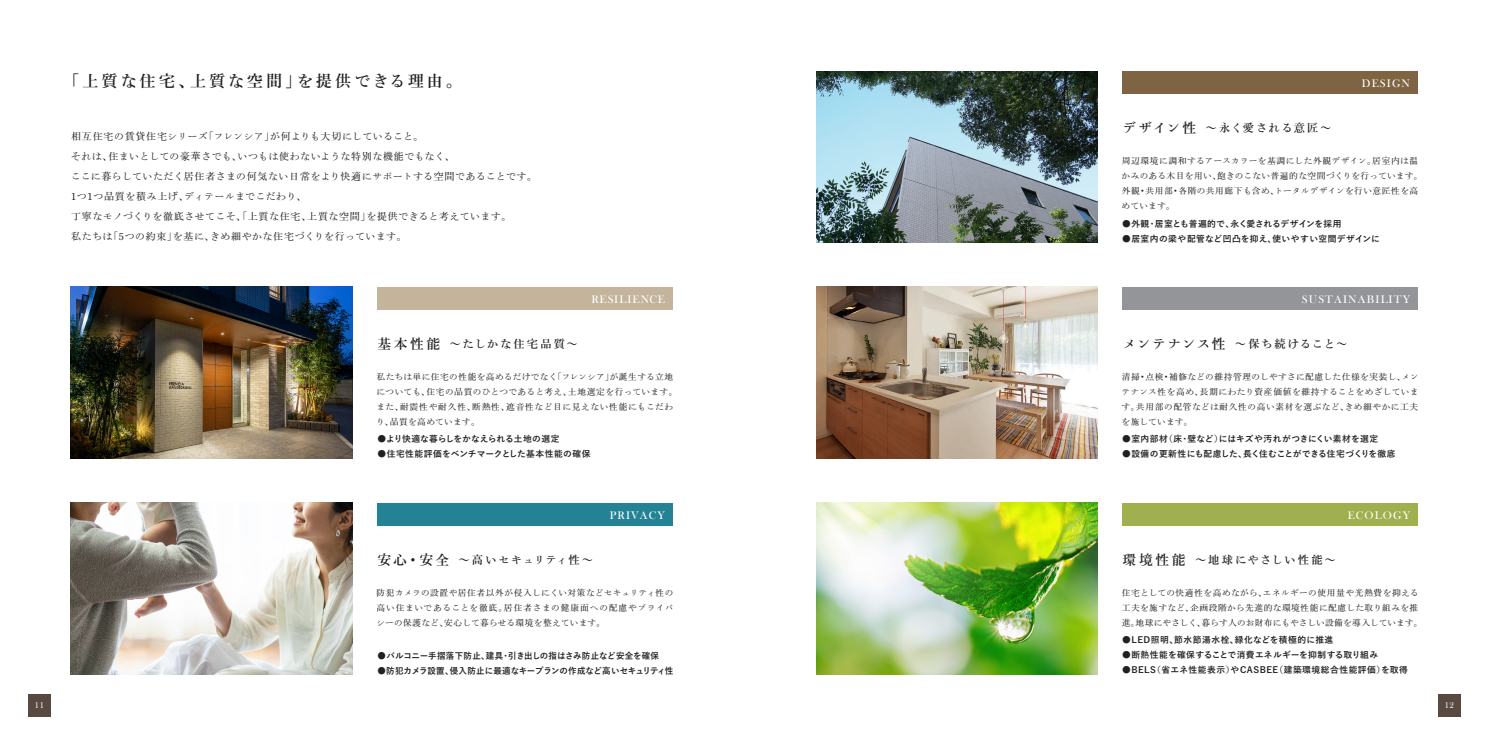
<style>
.page{position:relative;width:1489px;height:745px;background:#fff}
.page>*{position:absolute;margin:0;border:0;box-sizing:border-box;transform-origin:0 0}
.t1{font:700 16.25px "Iwa O Min Pro";letter-spacing:.16em;color:#231f20}
.t2{font:11.25px "Bask Old Face";letter-spacing:.1em;color:#fff}
.t3{font:700 11.25px "Iwa O Min Pro";letter-spacing:.105em;color:#231f20}
.t4{font:700 11.25px "Iwa O Min Pro";letter-spacing:.075em;color:#231f20}
.t5{font:700 11.25px "Iwa O Min Pro";letter-spacing:.155em;color:#231f20}
.t6{font:700 11.25px "Iwa O Min Pro";letter-spacing:.175em;color:#231f20}
.t7{font:500 10px/20px "Iwa O Min Pro";letter-spacing:.045em;color:#231f20}
.t8{font:500 8.75px/15px "Iwa O Min Pro";letter-spacing:.045em;color:#231f20}
.t9{font:700 8.75px "Yu Go";letter-spacing:-.015em;color:#231f20}
.t10{font:700 8.75px "Yu Go";letter-spacing:.03em;color:#231f20}
.t11{font:700 8.75px "Yu Go";letter-spacing:.06em;color:#231f20}
.t12{font:700 8.75px "Yu Go";letter-spacing:.01em;color:#231f20}
.t13{font:700 8.75px "Yu Go";letter-spacing:.05em;color:#231f20}
.t14{font:700 8.75px "Yu Go";letter-spacing:.005em;color:#231f20}
.t15{font:8.75px "Bask Old Face";color:#fff}
.s1{font-size:13.75px}
</style>
<div class="page">
<img style="left:816px;top:502px;width:281px;height:171px">
<img style="left:816px;top:286px;width:281px;height:172px">
<img style="left:816px;top:71px;width:281px;height:171px">
<div style="left:1122px;top:502px;width:295px;height:23px;background:#a0b04f"></div>
<div style="left:1122px;top:287px;width:295px;height:23px;background:#939598"></div>
<img style="left:71px;top:502px;width:281px;height:171px">
<img style="left:71px;top:286px;width:281px;height:172px">
<div style="left:377px;top:502px;width:296px;height:23px;background:#248295"></div>
<div style="left:377px;top:287px;width:296px;height:23px;background:#c3b49b"></div>
<div style="left:1122px;top:71px;width:295px;height:23px;background:#7e6443"></div>
<div style="left:28px;top:693px;width:23px;height:23px;background:#594a41"></div>
<div style="left:1438px;top:693px;width:22px;height:23px;background:#594a41"></div>
<h1 class="t1" style="left:63px;top:69px;width:401px">「上質な住宅、上質な空間」を提供できる理由。</h1>
<p class="t7" style="left:71px;top:126px;width:468px">相互住宅の賃貸住宅シリーズ「フレンシア」が何よりも大切にしていること。<br>それは、住まいとしての豪華さでも、いつもは使わないような特別な機能でもなく、<br>ここに暮らしていただく居住者さまの何気ない日常をより快適にサポートする空間であることです。1つ1つ品質を積み上げ、ディテールまでこだわり、<br>丁寧なモノづくりを徹底させてこそ、「上質な住宅、上質な空間」を提供できると考えています。<br>私たちは「5つの約束」を基に、きめ細やかな住宅づくりを行っています。</p>
<p class="t6" style="left:377px;top:335px;width:202px"><span class="s1">基本性能</span> ～たしかな住宅品質～</p>
<p class="t2" style="left:591px;top:292px;width:75px">RESILIENCE</p>
<p class="t8" style="left:376px;top:369px;width:303px">私たちは単に住宅の性能を高めるだけでなく「フレンシア」が誕生する立地についても、住宅の品質のひとつであると考え、土地選定を行っています。また、耐震性や耐久性、断熱性、遮音性など目に見えない性能にもこだわり、品質を高めています。</p>
<p class="t14" style="left:377px;top:434px;width:183px">●より快適な暮らしをかなえられる土地の選定</p>
<p class="t10" style="left:377px;top:449px;width:214px">●住宅性能評価をベンチマークとした基本性能の確保</p>
<p class="t2" style="left:610px;top:508px;width:56px">PRIVACY</p>
<p class="t4" style="left:377px;top:551px;width:217px"><span class="s1">安心・安全</span> ～高いセキュリティ性～</p>
<p class="t8" style="left:376px;top:585px;width:298px;text-align:justify">防犯カメラの設置や居住者以外が侵入しにくい対策などセキュリティ性の高い住まいであることを徹底。居住者さまの健康面への配慮やプライバシーの保護など、安心して暮らせる環境を整えています。</p>
<p class="t12" style="left:377px;top:650px;width:283px">●バルコニー手摺落下防止、建具・引き出しの指はさみ防止など安全を確保</p>
<p class="t9" style="left:377px;top:665px;width:297px">●防犯カメラ設置、侵入防止に最適なキープランの作成など高いセキュリティ性</p>
<p class="t2" style="left:1361px;top:77px;width:50px">DESIGN</p>
<p class="t3" style="left:1122px;top:120px;width:210px"><span class="s1">デザイン性</span> ～永く愛される意匠～</p>
<p class="t8" style="left:1121px;top:153px;width:303px">周辺環境に調和するアースカラーを基調にした外観デザイン。居室内は温かみのある木目を用い、飽きのこない普遍的な空間づくりを行っています。外観・共用部・各階の共用廊下も含め、トータルデザインを行い意匠性を高めています。</p>
<p class="t9" style="left:1121px;top:218px;width:221px">●外観・居室とも普遍的で、永く愛されるデザインを採用</p>
<p class="t13" style="left:1121px;top:233px;width:259px">●居室内の梁や配管など凹凸を抑え、使いやすい空間デザインに</p>
<p class="t2" style="left:1301px;top:292px;width:110px">SUSTAINABILITY</p>
<p class="t3" style="left:1122px;top:335px;width:226px"><span class="s1">メンテナンス性</span> ～保ち続けること～</p>
<p class="t8" style="left:1121px;top:369px;width:299px;text-align:justify">清掃・点検・補修などの維持管理のしやすさに配慮した仕様を実装し、メンテナンス性を高め、長期にわたり資産価値を維持することをめざしています。共用部の配管などは耐久性の高い素材を選ぶなど、きめ細やかに工夫を施しています。</p>
<p class="t10" style="left:1121px;top:434px;width:257px">●室内部材（床・壁など）にはキズや汚れがつきにくい素材を選定</p>
<p class="t9" style="left:1121px;top:449px;width:275px">●設備の更新性にも配慮した、長く住むことができる住宅づくりを徹底</p>
<p class="t2" style="left:1347px;top:508px;width:64px">ECOLOGY</p>
<p class="t5" style="left:1122px;top:551px;width:215px"><span class="s1">環境性能</span> ～地球にやさしい性能～</p>
<p class="t8" style="left:1121px;top:585px;width:302px">住宅としての快適性を高めながら、エネルギーの使用量や光熱費を抑える工夫を施すなど、企画段階から先進的な環境性能に配慮した取り組みを推進。地球にやさしく、暮らす人のお財布にもやさしい設備を導入しています。</p>
<p class="t11" style="left:1121px;top:634px;width:213px">●LED照明、節水節湯水栓、緑化などを積極的に推進</p>
<p class="t10" style="left:1121px;top:649px;width:258px">●断熱性能を確保することで消費エネルギーを抑制する取り組み</p>
<p class="t11" style="left:1121px;top:664px;width:287px">●BELS（省エネ性能表示）やCASBEE（建築環境総合性能評価）を取得</p>
<p class="t15" style="left:35px;top:700px;width:11px">11</p>
<p class="t15" style="left:1444px;top:700px;width:11px">12</p>
</div>
